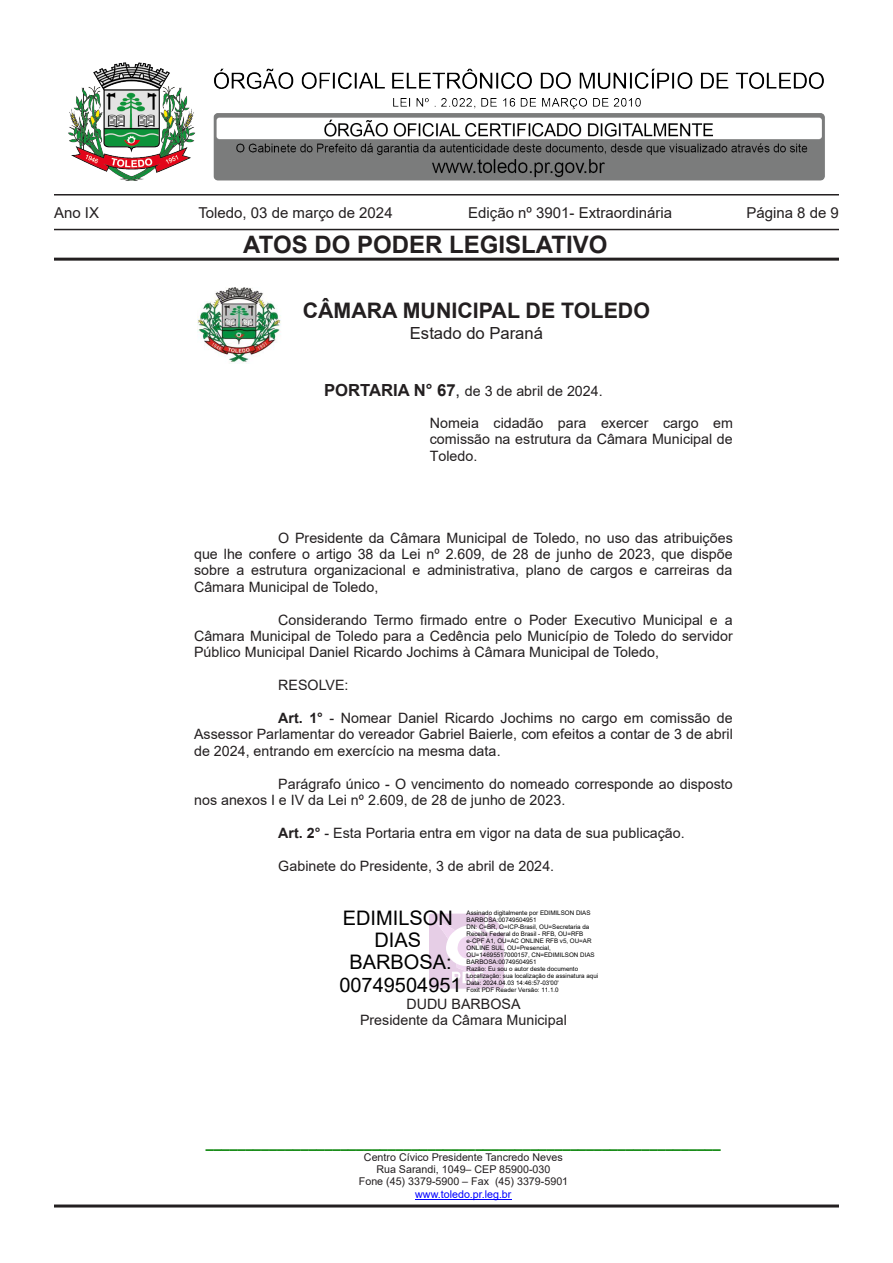
<style>
.page{position:relative;width:893px;height:1263px;background:#fff}
.page>*{position:absolute;margin:0;border:0;box-sizing:border-box;transform-origin:0 0}
.t1{font:700 24px "Arial";color:#231f20}
.t2{font:700 21.45px "Arial";color:#231f20}
.t3{font:19.95px/22.4px "Arial";color:#000;text-align:center}
.t4{font:16.65px "Arial";color:#231f20}
.t5{font:15px "Arial";color:#231f20}
.t6{font:14.25px/16.4px "Arial";color:#231f20;text-align:justify}
.t7{font:700 14.25px "Arial";color:#008000}
.t8{font:10.65px/12.3px "Arial";letter-spacing:.005em;color:#231f20;text-align:center}
.t9{font:6.3px/6.9px "Arial";color:#000}
.s1{font-weight:700;font-size:16.65px}
.s2{font-size:16.65px}
.s3{font-weight:700}
.s4{color:#00f}
</style>
<div class="page">
<img style="left:68px;top:62px;width:757px;height:119px">
<hr style="left:54px;top:194px;width:785px;height:1px;background:#231f20">
<hr style="left:54px;top:229px;width:785px;height:1px;background:#231f20">
<hr style="left:54px;top:1204px;width:785px;height:3px;background:#231f20">
<hr style="left:54px;top:258px;width:785px;height:3px;background:#231f20">
<hr style="left:415px;top:1199px;width:97px;height:1px;background:#00f">
<img style="left:198px;top:288px;width:83px;height:75px">
<svg style="left:429px;top:914px;width:75px;height:75px"></svg>
<p class="t5" style="left:54px;top:202px;width:47px">Ano IX</p>
<p class="t5" style="left:198px;top:202px;width:196px">Toledo, 03 de março de 2024</p>
<p class="t5" style="left:468px;top:202px;width:205px">Edição nº 3901- Extraordinária</p>
<p class="t5" style="left:746px;top:202px;width:94px">Página 8 de 9</p>
<p class="t1" style="left:243px;top:228px;width:366px">ATOS DO PODER LEGISLATIVO</p>
<p class="t2" style="left:303px;top:296px;width:349px">CÂMARA MUNICIPAL DE TOLEDO</p>
<p class="t4" style="left:410px;top:321px;width:135px">Estado do Paraná</p>
<p class="t6" style="left:324px;top:383px;width:280px"><span class="s1">PORTARIA N° 67</span><span class="s2">,</span> de 3 de abril de 2024.</p>
<p class="t6" style="left:430px;top:415px;width:305px">Nomeia cidadão para exercer cargo em comissão na estrutura da Câmara Municipal de Toledo.</p>
<p class="t6" style="left:194px;top:529px;width:540px;text-indent:84px">O Presidente da Câmara Municipal de Toledo, no uso das atribuições que lhe confere o artigo 38 da Lei nº 2.609, de 28 de junho de 2023, que dispõe sobre a estrutura organizacional e administrativa, plano de cargos e carreiras da Câmara Municipal de Toledo,</p>
<p class="t6" style="left:194px;top:611px;width:540px;text-indent:84px">Considerando Termo firmado entre o Poder Executivo Municipal e a Câmara Municipal de Toledo para a Cedência pelo Município de Toledo do servidor Público Municipal Daniel Ricardo Jochims à Câmara Municipal de Toledo,</p>
<p class="t6" style="left:278px;top:677px;width:72px">RESOLVE:</p>
<p class="t6" style="left:194px;top:710px;width:540px;text-indent:84px"><span class="s3">Art. 1°</span> - Nomear Daniel Ricardo Jochims no cargo em comissão de Assessor Parlamentar do vereador Gabriel Baierle, com efeitos a contar de 3 de abril de 2024, entrando em exercício na mesma data.</p>
<p class="t6" style="left:194px;top:775px;width:540px;text-indent:84px">Parágrafo único - O vencimento do nomeado corresponde ao disposto nos anexos I e IV da Lei nº 2.609, de 28 de junho de 2023.</p>
<p class="t6" style="left:278px;top:824px;width:408px"><span class="s3">Art. 2°</span> - Esta Portaria entra em vigor na data de sua publicação.</p>
<p class="t6" style="left:278px;top:857px;width:277px">Gabinete do Presidente, 3 de abril de 2024.</p>
<p class="t3" style="left:339px;top:906px;width:124px">EDIMILSON<br>DIAS<br>BARBOSA:<br>00749504951</p>
<p class="t9" style="left:466px;top:909px;width:133px">Assinado digitalmente por EDIMILSON DIAS BARBOSA:00749504951<br>DN: C=BR, O=ICP-Brasil, OU=Secretaria da Receita Federal do Brasil - RFB, OU=RFB e-CPF A1, OU=AC ONLINE RFB v5, OU=AR ONLINE SUL, OU=Presencial, OU=14695517000157, CN=EDIMILSON DIAS BARBOSA:00749504951<br>Razão: Eu sou o autor deste documento Localização: sua localização de assinatura aqui Data: 2024.04.03 14:46:57-03'00'<br>Foxit PDF Reader Versão: 11.1.0</p>
<p class="t6" style="left:360px;top:995px;width:208px;text-align:center">DUDU BARBOSA<br>Presidente da Câmara Municipal</p>
<p class="t7" style="left:206px;top:1132px;width:517px">_________________________________________________________________</p>
<p class="t8" style="left:359px;top:1151px;width:211px">Centro Cívico Presidente Tancredo Neves Rua Sarandi, 1049– CEP 85900-030<br>Fone (45) 3379-5900 – Fax (45) 3379-5901 <span class="s4">www.toledo.pr.leg.br</span></p>
</div>
